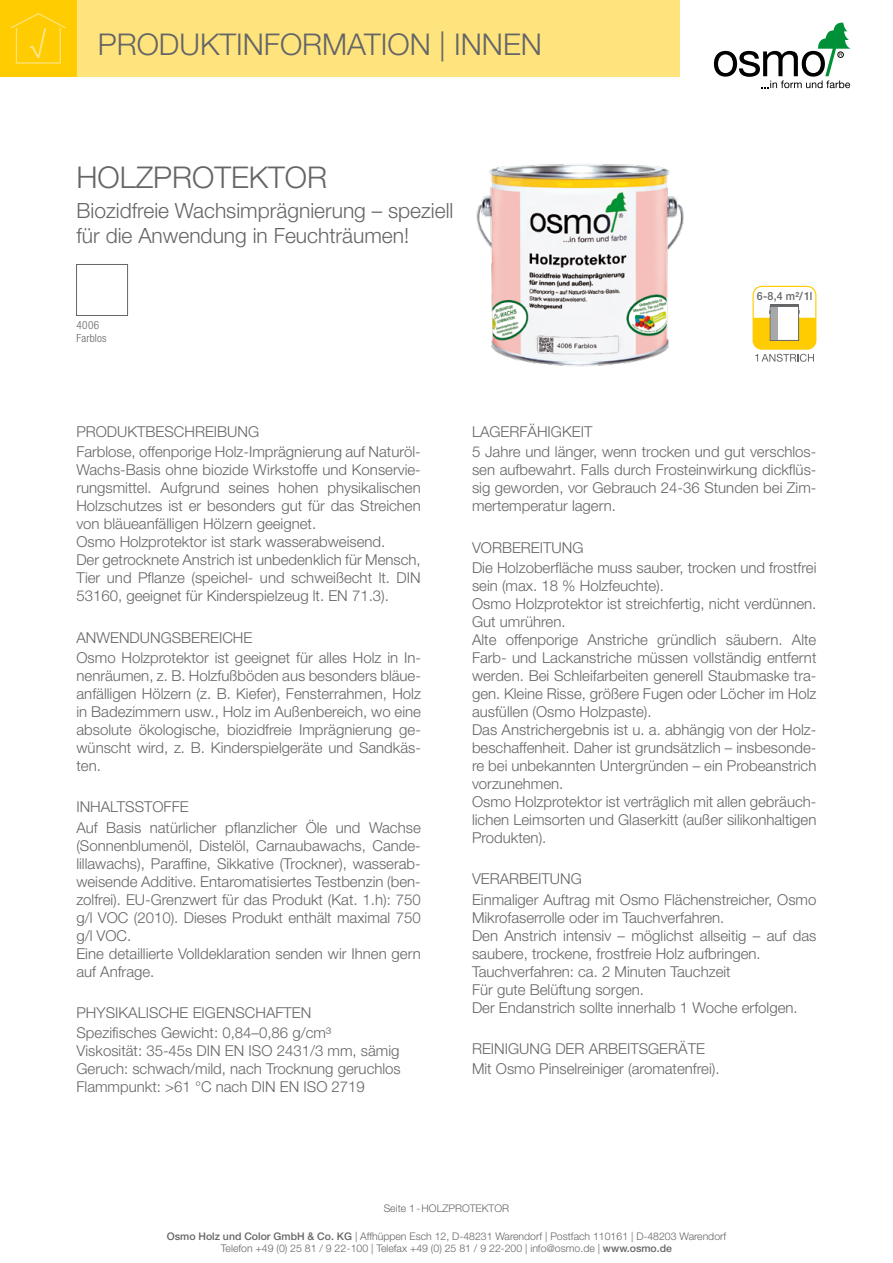
<style>
.page{position:relative;width:893px;height:1263px;background:#fff}
.page>*{position:absolute;margin:0;border:0;box-sizing:border-box;transform-origin:0 0}
.t1{font:300 30px "Helvetica Neue";color:#646567}
.t2{font:300 21px/25.2px "Helvetica Neue";color:#646567}
.t3{font:300 15px/18px "Helvetica Neue";color:#646567}
.t4{font:300 condensed 11.25px/13.5px "Helvetica Neue";letter-spacing:.02em;color:#646567}
.t5{font:500 11.25px "Helvetica Neue";color:#646567;scale:.95 1}
.t6{font:300 10.5px/12.6px "Helvetica Neue";color:#646567;text-align:center}
.s1{font-weight:500}
</style>
<div class="page">
<svg style="left:714px;top:23px;width:136px;height:65px"></svg>
<div style="left:77px;top:0;width:603px;height:77px;background:#ffe37d"></div>
<div style="left:0;top:0;width:77px;height:77px;background:#fecc00"></div>
<svg style="left:10px;top:13px;width:56px;height:51px"></svg>
<div style="left:76px;top:264px;width:52px;height:52px;border:1px solid #646567"></div>
<div style="left:753px;top:286px;width:63px;height:64px;border:1px solid #fecc00;border-radius:9px"></div>
<div style="left:770px;top:306px;width:29px;height:35px;background:#fff;border:1px solid #646567"></div>
<div style="left:771px;top:307px;width:6px;height:32px;background:#a7a8aa"></div>
<hr style="left:770px;top:304px;width:29px;height:2px;background:#646567">
<svg style="left:753px;top:310px;width:63px;height:52px"></svg>
<img style="left:476px;top:164px;width:208px;height:203px">
<h1 class="t1" style="left:98px;top:26px;width:446px">PRODUKTINFORMATION | INNEN</h1>
<h1 class="t1" style="left:77px;top:159px;width:252px">HOLZPROTEKTOR</h1>
<h2 class="t2" style="left:77px;top:197px;width:378px">Biozidfreie Wachsimprägnierung – speziell für die Anwendung in Feuchträumen!</h2>
<p class="t4" style="left:77px;top:318px;width:31px">4006<br>Farblos</p>
<p class="t5" style="left:757px;top:289px;width:60px">6-8,4 m²/1l</p>
<p class="t3" style="left:76px;top:421px;width:346px;line-height:20.1px">PRODUKTBESCHREIBUNG<br>Farblose, offenporige Holz-Imprägnierung auf Naturöl-</p>
<p class="t3" style="left:76px;top:460px;width:346px">Wachs-Basis ohne biozide Wirkstoffe und Konservie&shy;rungsmittel. Aufgrund seines hohen physikalischen Holzschutzes ist er besonders gut für das Streichen von bläueanfälligen Hölzern geeignet.<br>Osmo Holzprotektor ist stark wasserabweisend.<br>Der getrocknete Anstrich ist unbedenklich für Mensch, Tier und Pflanze (speichel- und schweißecht lt. DIN 53160, geeignet für Kinderspielzeug lt. EN 71.3).</p>
<p class="t3" style="left:77px;top:627px;width:346px;line-height:20.1px">ANWENDUNGSBEREICHE<br>Osmo Holzprotektor ist geeignet für alles Holz in In-</p>
<p class="t3" style="left:77px;top:666px;width:346px;text-align:justify">nenräumen, z. B. Holzfußböden aus besonders bläue&shy;anfälligen Hölzern (z. B. Kiefer), Fensterrahmen, Holz in Badezimmern usw., Holz im Außenbereich, wo eine absolute ökologische, biozidfreie Imprägnierung ge&shy;wünscht wird, z. B. Kinderspielgeräte und Sandkäs&shy;ten.</p>
<p class="t3" style="left:76px;top:797px;width:346px;line-height:20.1px">INHALTSSTOFFE<br>Auf Basis natürlicher pflanzlicher Öle und Wachse</p>
<p class="t3" style="left:76px;top:836px;width:346px">(Sonnenblumenöl, Distelöl, Carnaubawachs, Cande&shy;lillawachs), Paraffine, Sikkative (Trockner), wasserab&shy;weisende Additive. Entaromatisiertes Testbenzin (ben&shy;zolfrei). EU-Grenzwert für das Produkt (Kat. 1.h): 750 g/l VOC (2010). Dieses Produkt enthält maximal 750 g/l VOC.<br>Eine detaillierte Volldeklaration senden wir Ihnen gern auf Anfrage.</p>
<p class="t3" style="left:77px;top:1002px;width:256px;line-height:20.1px">PHYSIKALISCHE EIGENSCHAFTEN<br>Spezifisches Gewicht: 0,84–0,86 g/cm³</p>
<p class="t3" style="left:77px;top:1042px;width:326px;text-align:justify">Viskosität: 35-45s DIN EN ISO 2431/3 mm, sämig Geruch: schwach/mild, nach Trocknung geruchlos Flammpunkt: &gt;61 °C nach DIN EN ISO 2719</p>
<p class="t3" style="left:472px;top:421px;width:346px;line-height:20.1px">LAGERFÄHIGKEIT<br>5 Jahre und länger, wenn trocken und gut verschlos-</p>
<p class="t3" style="left:472px;top:460px;width:346px;text-align:justify">sen aufbewahrt. Falls durch Frosteinwirkung dickflüs&shy;sig geworden, vor Gebrauch 24-36 Stunden bei Zim&shy;mertemperatur lagern.</p>
<p class="t3" style="left:472px;top:537px;width:346px;line-height:20.1px">VORBEREITUNG<br>Die Holzoberfläche muss sauber, trocken und frostfrei</p>
<p class="t3" style="left:472px;top:576px;width:346px">sein (max. 18 % Holzfeuchte).<br>Osmo Holzprotektor ist streichfertig, nicht verdünnen.<br>Gut umrühren.<br>Alte offenporige Anstriche gründlich säubern. Alte Farb- und Lackanstriche müssen vollständig entfernt werden. Bei Schleifarbeiten generell Staubmaske tra&shy;gen. Kleine Risse, größere Fugen oder Löcher im Holz ausfüllen (Osmo Holzpaste).<br>Das Anstrichergebnis ist u. a. abhängig von der Holz&shy;beschaffenheit. Daher ist grundsätzlich – insbesonde&shy;re bei unbekannten Untergründen – ein Probeanstrich vorzunehmen.<br>Osmo Holzprotektor ist verträglich mit allen gebräuch&shy;lichen Leimsorten und Glaserkitt (außer silikonhaltigen Produkten).</p>
<p class="t3" style="left:472px;top:869px;width:346px;line-height:20.1px">VERARBEITUNG<br>Einmaliger Auftrag mit Osmo Flächenstreicher, Osmo</p>
<p class="t3" style="left:472px;top:908px;width:346px">Mikrofaserrolle oder im Tauchverfahren.<br>Den Anstrich intensiv – möglichst allseitig – auf das saubere, trockene, frostfreie Holz aufbringen.<br>Tauchverfahren: ca. 2 Minuten Tauchzeit<br>Für gute Belüftung sorgen.<br>Der Endanstrich sollte innerhalb 1 Woche erfolgen.</p>
<p class="t3" style="left:472px;top:1038px;width:249px;line-height:20.1px">REINIGUNG DER ARBEITSGERÄTE<br>Mit Osmo Pinselreiniger (aromatenfrei).</p>
<p class="t6" style="left:384px;top:1202px;width:127px">Seite 1-HOLZPROTEKTOR</p>
<p class="t6" style="left:167px;top:1229px;width:561px"><span class="s1">Osmo Holz und Color GmbH &amp; Co. KG</span> | Affhüppen Esch 12, D-48231 Warendorf | Postfach 110161 | D-48203 Warendorf<br>Telefon +49 (0) 25 81 / 9 22-100 | Telefax +49 (0) 25 81 / 9 22-200 | info@osmo.de | <span class="s1">www.osmo.de</span></p>
</div>
